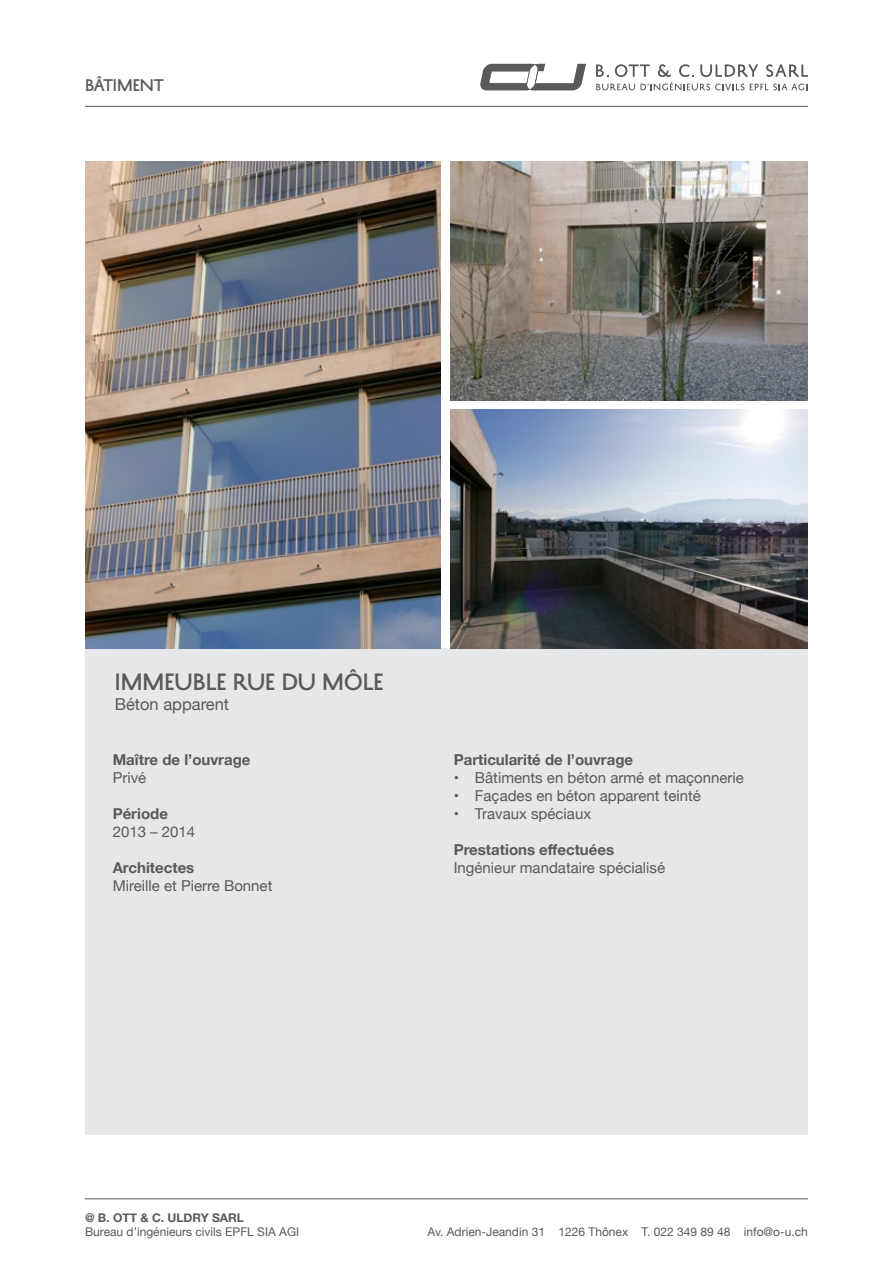
<style>
.page{position:relative;width:893px;height:1263px;background:#fff}
.page>*{position:absolute;margin:0;border:0;box-sizing:border-box;transform-origin:0 0}
.t1{font:21px "History Four";color:#58595b}
.t2{font:16.5px "Helvetica Neue";color:#58595b}
.t3{font:15px "Helvetica Neue";color:#58595b}
.t4{font:700 15px "Helvetica Neue";color:#58595b}
.t5{font:15px "History Four";color:#58595b}
.t6{font:12px "Helvetica Neue";color:#58595b}
.t7{font:700 12px "Helvetica Neue";color:#58595b}
</style>
<div class="page">
<svg style="left:596px;top:64px;width:212px;height:26px"></svg>
<svg style="left:480px;top:64px;width:106px;height:26px"></svg>
<hr style="left:85px;top:106px;width:723px;height:1px;background:#58595b">
<hr style="left:85px;top:1198px;width:723px;height:1px;background:#58595b">
<div style="left:85px;top:648px;width:723px;height:487px;background:#e6e7e8"></div>
<img style="left:451px;top:409px;width:357px;height:239px">
<img style="left:451px;top:162px;width:357px;height:238px">
<img style="left:85px;top:162px;width:355px;height:486px">
<p class="t5" style="left:85px;top:75px;width:80px">BÂTIMENT</p>
<h1 class="t1" style="left:115px;top:668px;width:270px">IMMEUBLE RUE DU MÔLE</h1>
<p class="t2" style="left:115px;top:692px;width:116px">Béton apparent</p>
<p class="t4" style="left:113px;top:748px;width:139px">Maître de l’ouvrage</p>
<p class="t3" style="left:113px;top:767px;width:35px">Privé</p>
<p class="t4" style="left:113px;top:802px;width:57px">Période</p>
<p class="t3" style="left:113px;top:821px;width:84px">2013 – 2014</p>
<p class="t4" style="left:113px;top:856px;width:83px">Architectes</p>
<p class="t3" style="left:113px;top:875px;width:161px">Mireille et Pierre Bonnet</p>
<p class="t4" style="left:454px;top:748px;width:181px">Particularité de l’ouvrage</p>
<p class="t3" style="left:454px;top:767px;width:292px">• Bâtiments en béton armé et maçonnerie</p>
<p class="t3" style="left:454px;top:785px;width:249px">• Façades en béton apparent teinté</p>
<p class="t3" style="left:454px;top:803px;width:139px">• Travaux spéciaux</p>
<p class="t4" style="left:454px;top:838px;width:162px">Prestations effectuées</p>
<p class="t3" style="left:454px;top:857px;width:213px">Ingénieur mandataire spécialisé</p>
<p class="t7" style="left:85px;top:1208px;width:160px">@ B. OTT &amp; C. ULDRY SARL</p>
<p class="t6" style="left:85px;top:1223px;width:216px">Bureau d’ingénieurs civils EPFL SIA AGI</p>
<p class="t6" style="left:427px;top:1223px;width:382px">Av. Adrien-Jeandin 31 1226 Thônex T. 022 349 89 48 info@o-u.ch</p>
</div>
